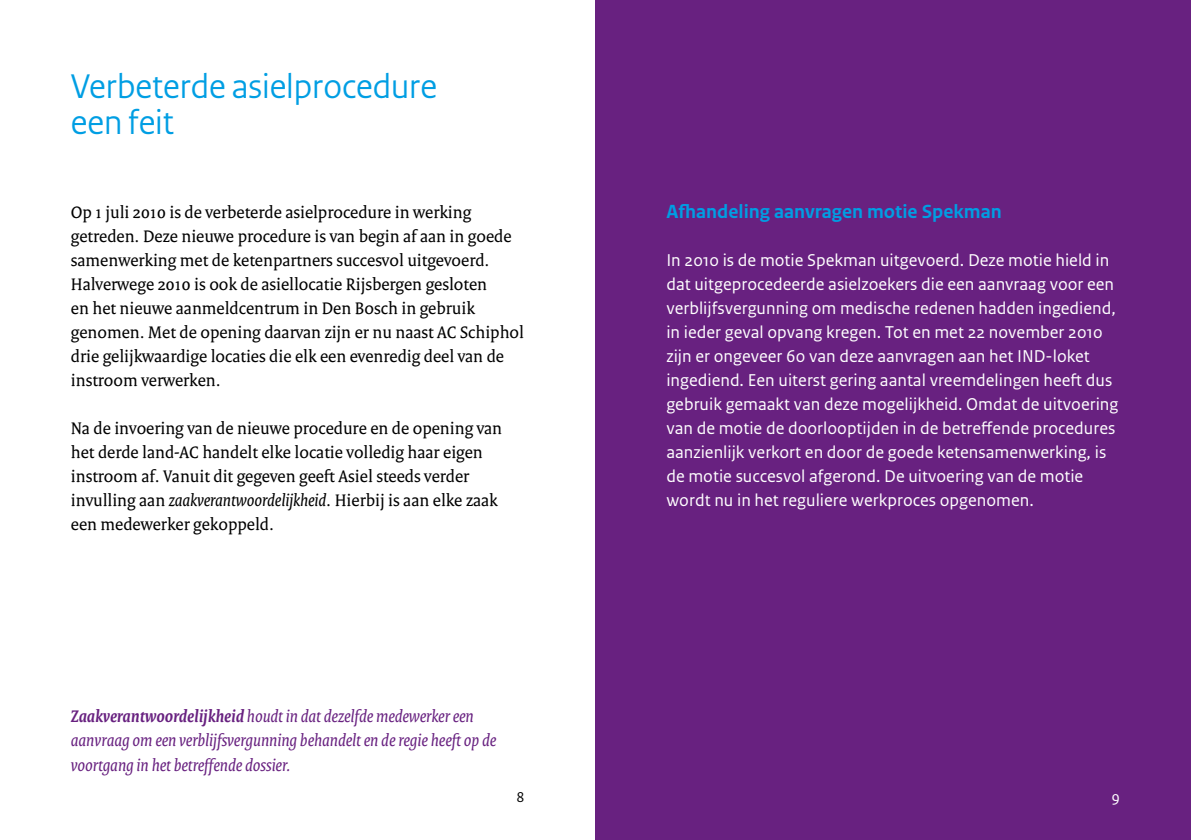
<style>
.page{position:relative;width:1191px;height:840px;background:#fff}
.page>*{position:absolute;margin:0;border:0;box-sizing:border-box;transform-origin:0 0}
.t1{font:36px/36px "Rijksoverheid Sans Heading";color:#009ee3}
.t2{font:700 20px "Rijksoverheid Sans Text";color:#009ee3}
.t3{font:18px/24px "Rijksoverheid Serif";color:#000}
.t4{font:18px/24px "Rijksoverheid Sans Text";color:#fff}
.t5{font:italic 18px/24px "Rijksoverheid Serif";color:#682180}
.t6{font:16px "Rijksoverheid Sans Text";color:#fff}
.t7{font:15px "Rijksoverheid Sans Text";color:#000}
.s1{font-style:italic}
.s2{font-weight:700}
</style>
<div class="page">
<div style="left:595px;top:0;width:596px;height:839px;background:#682180"></div>
<h1 class="t1" style="left:71px;top:68px;width:367px">Verbeterde asielprocedure een feit</h1>
<p class="t3" style="left:71px;top:200px;width:454px">Op 1 juli 2010 is de verbeterde asielprocedure in werking getreden. Deze nieuwe procedure is van begin af aan in goede samenwerking met de ketenpartners succesvol uitgevoerd.<br>Halverwege 2010 is ook de asiellocatie Rijsbergen gesloten<br>en het nieuwe aanmeldcentrum in Den Bosch in gebruik genomen. Met de opening daarvan zijn er nu naast AC Schiphol drie gelijkwaardige locaties die elk een evenredig deel van de instroom verwerken.</p>
<p class="t3" style="left:71px;top:416px;width:433px">Na de invoering van de nieuwe procedure en de opening van het derde land-AC handelt elke locatie volledig haar eigen instroom af. Vanuit dit gegeven geeft Asiel steeds verder invulling aan <span class="s1">zaakverantwoordelijkheid</span>. Hierbij is aan elke zaak een medewerker gekoppeld.</p>
<p class="t5" style="left:71px;top:704px;width:427px"><span class="s2">Zaakverantwoordelijkheid</span> houdt in dat dezelfde medewerker een aanvraag om een verblijfsvergunning behandelt en de regie heeft op de voortgang in het betreffende dossier.</p>
<p class="t7" style="left:516px;top:787px;width:9px">8</p>
<p class="t2" style="left:666px;top:200px;width:337px">Afhandeling aanvragen motie Spekman</p>
<p class="t4" style="left:666px;top:248px;width:453px">In 2010 is de motie Spekman uitgevoerd. Deze motie hield in dat uitgeprocedeerde asielzoekers die een aanvraag voor een verblijfsvergunning om medische redenen hadden ingediend, in ieder geval opvang kregen. Tot en met 22 november 2010 zijn er ongeveer 60 van deze aanvragen aan het IND-loket ingediend. Een uiterst gering aantal vreemdelingen heeft dus gebruik gemaakt van deze mogelijkheid. Omdat de uitvoering van de motie de doorlooptijden in de betreffende procedures aanzienlijk verkort en door de goede ketensamenwerking, is de motie succesvol afgerond. De uitvoering van de motie wordt nu in het reguliere werkproces opgenomen.</p>
<p class="t6" style="left:1111px;top:786px;width:10px">9</p>
</div>
